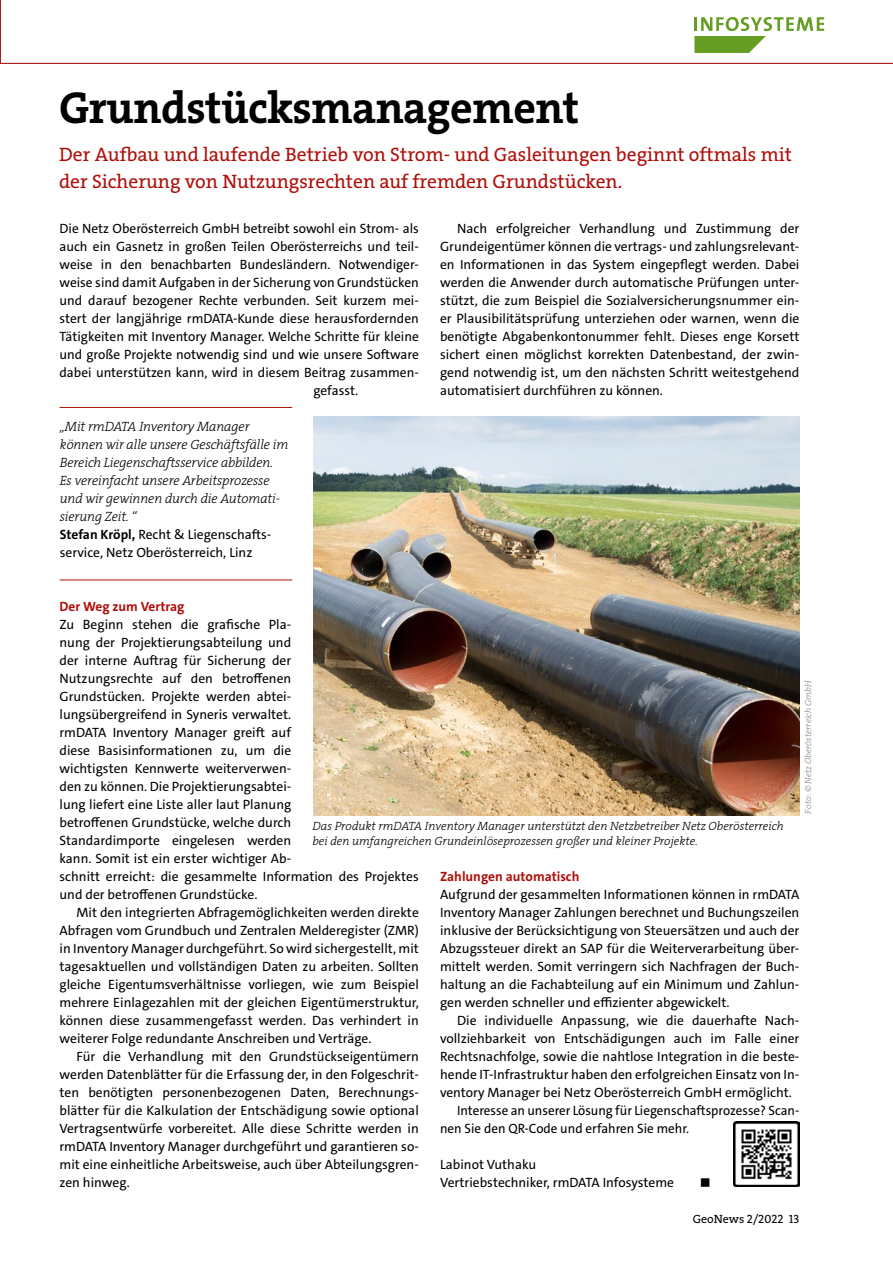
<style>
.page{position:relative;width:893px;height:1263px;background:#fff}
.page>*{position:absolute;margin:0;border:0;box-sizing:border-box;transform-origin:0 0}
.t1{font:45px "The Serif LP7 Bld";letter-spacing:-.01em;color:#000}
.t2{font:19.5px/27px "The Serif LP5 Plain";color:#ae0f0a}
.t3{font:13.5px/18px "The Sans C4 s";color:#000;text-align:justify}
.t4{font:13.5px/18px "The Serif LP3 Lig IT";letter-spacing:-.01em;color:#000}
.t5{font:700 13.5px "The Sans C4 s";color:#ae0f0a}
.t6{font:12px/15px "The Serif LP3 Lig IT";color:#000}
.t7{font:12px "The Serif LP5 Plain";color:#000}
.t8{font:9px "The Serif LP3 Lig IT";color:#878787}
.s1{font-weight:700}
</style>
<div class="page">
<img style="left:314px;top:416px;width:485px;height:399px">
<img style="left:734px;top:1122px;width:65px;height:64px">
<hr style="left:60px;top:407px;width:232px;height:1px;background:#ae0f0a">
<hr style="left:60px;top:579px;width:232px;height:1px;background:#ae0f0a">
<svg style="left:0;top:0;width:893px;height:64px"></svg>
<h1 class="t1" style="left:59px;top:78px;width:522px">Grundstücksmanagement</h1>
<h2 class="t2" style="left:59px;top:141px;width:734px">Der Aufbau und laufende Betrieb von Strom- und Gasleitungen beginnt oftmals mit der Sicherung von Nutzungsrechten auf fremden Grundstücken.</h2>
<p class="t3" style="left:60px;top:220px;width:361px">Die Netz Oberösterreich GmbH betreibt sowohl ein Strom- als</p>
<p class="t3" style="left:60px;top:238px;width:361px">auch ein Gasnetz in großen Teilen Oberösterreichs und teil-</p>
<p class="t3" style="left:60px;top:256px;width:361px">weise in den benachbarten Bundesländern. Notwendiger-</p>
<p class="t3" style="left:60px;top:274px;width:361px">weise sind damit Aufgaben in der Sicherung von Grundstücken</p>
<p class="t3" style="left:60px;top:292px;width:360px">und darauf bezogener Rechte verbunden. Seit kurzem mei-</p>
<p class="t3" style="left:60px;top:310px;width:361px">stert der langjährige rmDATA-Kunde diese herausfordernden</p>
<p class="t3" style="left:60px;top:328px;width:361px">Tätigkeiten mit Inventory Manager. Welche Schritte für kleine</p>
<p class="t3" style="left:60px;top:346px;width:361px">und große Projekte notwendig sind und wie unsere Software</p>
<p class="t3" style="left:60px;top:364px;width:360px">dabei unterstützen kann, wird in diesem Beitrag zusammen-</p>
<p class="t3" style="left:313px;top:382px;width:46px">gefasst.</p>
<p class="t4" style="left:60px;top:418px;width:230px">„Mit rmDATA Inventory Manager können wir alle unsere Geschäftsfälle im Bereich Liegenschaftsservice abbilden.<br>Es vereinfacht unsere Arbeitsprozesse und wir gewinnen durch die Automati&shy;sierung Zeit. “</p>
<p class="t3" style="left:60px;top:526px;width:212px"><span class="s1">Stefan Kröpl,</span> Recht &amp; Liegenschafts&shy;service, Netz Oberösterreich, Linz</p>
<p class="t3" style="left:440px;top:220px;width:361px;text-indent:17px">Nach erfolgreicher Verhandlung und Zustimmung der Grundeigentümer können die vertrags- und zahlungsrelevant&shy;en Informationen in das System eingepflegt werden. Dabei werden die Anwender durch automatische Prüfungen unter&shy;stützt, die zum Beispiel die Sozialversicherungsnummer ein&shy;er Plausibilitätsprüfung unterziehen oder warnen, wenn die benötigte Abgabenkontonummer fehlt. Dieses enge Korsett sichert einen möglichst korrekten Datenbestand, der zwin&shy;gend notwendig ist, um den nächsten Schritt weitestgehend automatisiert durchführen zu können.</p>
<p class="t5" style="left:60px;top:598px;width:126px">Der Weg zum Vertrag</p>
<p class="t3" style="left:60px;top:616px;width:361px;text-align:left">Zu Beginn stehen die grafische Pla-<br>nung der Projektierungsabteilung und<br>der interne Auftrag für Sicherung der<br>Nutzungsrechte auf den betroffenen<br>Grundstücken. Projekte werden abtei-<br>lungsübergreifend in Syneris verwaltet.<br>rmDATA Inventory Manager greift auf<br>diese Basisinformationen zu, um die<br>wichtigsten Kennwerte weiterverwen-<br>den zu können. Die Projektierungsabtei-<br>lung liefert eine Liste aller laut Planung<br>betroffenen Grundstücke, welche durch<br>Standardimporte eingelesen werden<br>kann. Somit ist ein erster wichtiger Ab-<br>schnitt erreicht: die gesammelte Information des Projektes und der betroffenen Grundstücke.</p>
<p class="t3" style="left:60px;top:903px;width:361px;text-indent:17px">Mit den integrierten Abfragemöglichkeiten werden direkte Abfragen vom Grundbuch und Zentralen Melderegister (ZMR) in Inventory Manager durchgeführt. So wird sichergestellt, mit tagesaktuellen und vollständigen Daten zu arbeiten. Sollten gleiche Eigentumsverhältnisse vorliegen, wie zum Beispiel mehrere Einlagezahlen mit der gleichen Eigentümerstruktur, können diese zusammengefasst werden. Das verhindert in weiterer Folge redundante Anschreiben und Verträge.</p>
<p class="t3" style="left:60px;top:1047px;width:361px;text-indent:17px">Für die Verhandlung mit den Grundstückseigentümern werden Datenblätter für die Erfassung der, in den Folgeschrit&shy;ten benötigten personenbezogenen Daten, Berechnungs&shy;blätter für die Kalkulation der Entschädigung sowie optional Vertragsentwürfe vorbereitet. Alle diese Schritte werden in rmDATA Inventory Manager durchgeführt und garantieren so&shy;mit eine einheitliche Arbeitsweise, auch über Abteilungsgren&shy;zen hinweg.</p>
<p class="t8" style="left:802px;top:814px;width:136px;rotate:-90deg">Foto: © Netz Oberösterreich GmbH</p>
<p class="t6" style="left:313px;top:819px;width:473px">Das Produkt rmDATA Inventory Manager unterstützt den Netzbetreiber Netz Oberösterreich bei den umfangreichen Grundeinlöseprozessen großer und kleiner Projekte.</p>
<p class="t5" style="left:440px;top:868px;width:141px">Zahlungen automatisch</p>
<p class="t3" style="left:440px;top:886px;width:361px">Aufgrund der gesammelten Informationen können in rmDATA Inventory Manager Zahlungen berechnet und Buchungszeilen inklusive der Berücksichtigung von Steuersätzen und auch der Abzugssteuer direkt an SAP für die Weiterverarbeitung über&shy;mittelt werden. Somit verringern sich Nachfragen der Buch&shy;haltung an die Fachabteilung auf ein Minimum und Zahlun&shy;gen werden schneller und effizienter abgewickelt.</p>
<p class="t3" style="left:457px;top:1011px;width:344px">Die individuelle Anpassung, wie die dauerhafte Nach-</p>
<p class="t3" style="left:440px;top:1029px;width:361px">vollziehbarkeit von Entschädigungen auch im Falle einer</p>
<p class="t3" style="left:440px;top:1047px;width:361px">Rechtsnachfolge, sowie die nahtlose Integration in die beste-</p>
<p class="t3" style="left:440px;top:1065px;width:361px">hende IT-Infrastruktur haben den erfolgreichen Einsatz von In-</p>
<p class="t3" style="left:440px;top:1083px;width:353px">ventory Manager bei Netz Oberösterreich GmbH ermöglicht.</p>
<p class="t3" style="left:457px;top:1102px;width:344px">Interesse an unserer Lösung für Liegenschaftsprozesse? Scan-</p>
<p class="t3" style="left:440px;top:1120px;width:251px">nen Sie den QR-Code und erfahren Sie mehr.</p>
<p class="t3" style="left:440px;top:1156px;width:236px">Labinot Vuthaku<br>Vertriebstechniker, rmDATA Infosysteme</p>
<p class="t7" style="left:693px;top:1211px;width:108px">GeoNews 2/2022 13</p>
</div>
